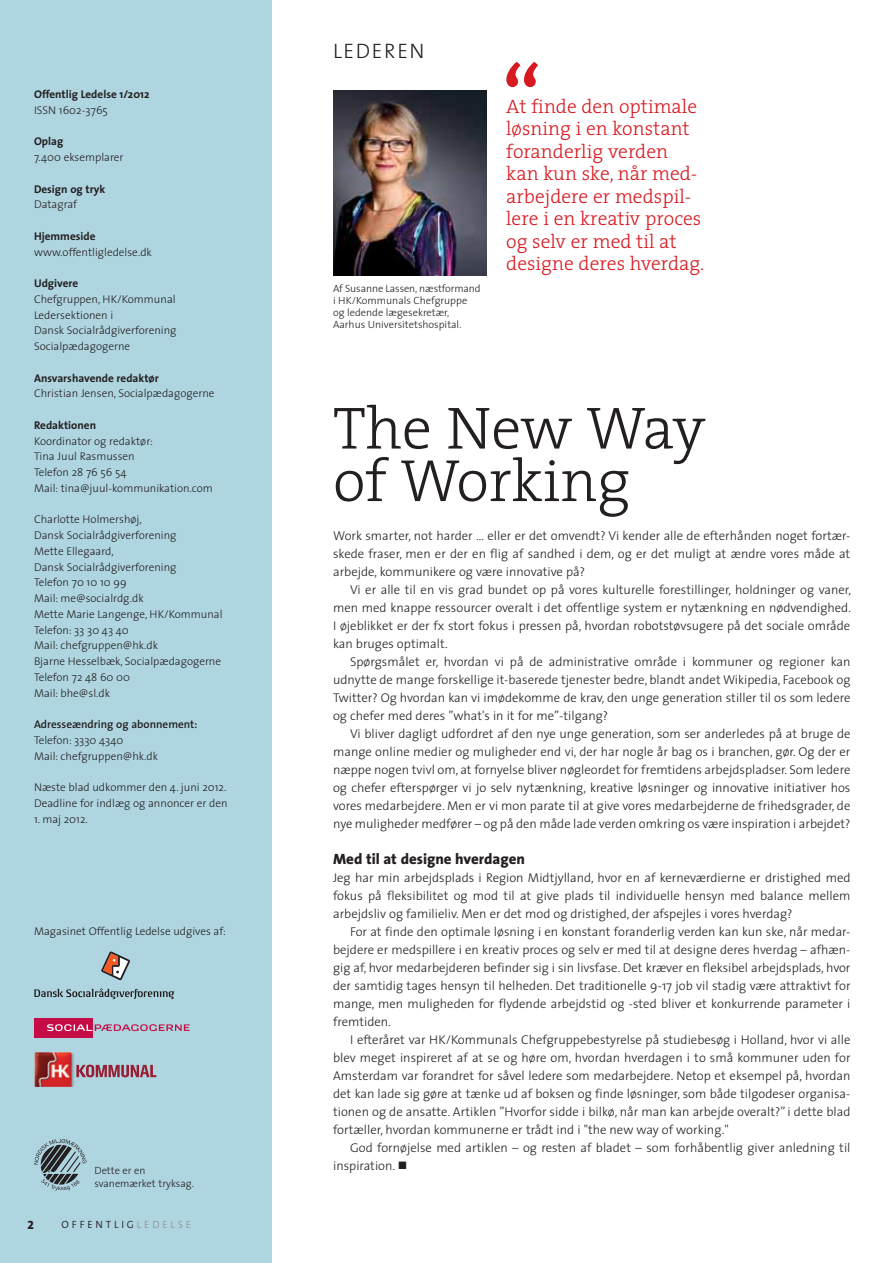
<style>
.page{position:relative;width:893px;height:1263px;background:#fff}
.page>*{position:absolute;margin:0;border:0;box-sizing:border-box;transform-origin:0 0}
.t1{font:300 60px/52.5px "The Serif";color:#231f20}
.t2{font:300 21px "The Sans";color:#231f20}
.t3{font:300 19.5px/22.5px "The Serif";color:#d71920}
.t4{font:800 15px "The Sans";color:#231f20}
.t5{font:300 12.75px/18px "The Sans";color:#231f20;text-align:justify}
.t6{font:12px "The Sans Extra Bold Expert";color:#231f20}
.t7{font:300 11.25px/15.8px "The Sans";color:#231f20}
.t8{font:700 11.25px "The Sans";color:#231f20}
.t9{font:600 11.25px "The Sans";color:#231f20}
.t10{font:300 10.5px/12px "The Sans";color:#231f20}
.t11{font:300 10.5px "The Sans";letter-spacing:.27em;color:#231f20}
.s1{color:#939598}
</style>
<div class="page">
<div style="left:0;top:0;width:271px;height:1263px;background:#afd5e0"></div>
<svg style="left:506px;top:62px;width:32px;height:25px"></svg>
<svg style="left:34px;top:1139px;width:53px;height:52px"></svg>
<img style="left:333px;top:90px;width:153px;height:186px">
<img style="left:34px;top:1053px;width:1px;height:34px">
<svg style="left:35px;top:1052px;width:121px;height:35px"></svg>
<div style="left:34px;top:1018px;width:58px;height:19px;background:#c60c46"></div>
<svg style="left:47px;top:1024px;width:143px;height:7px"></svg>
<svg style="left:101px;top:951px;width:29px;height:29px"></svg>
<svg style="left:34px;top:988px;width:140px;height:11px"></svg>
<p class="t8" style="left:34px;top:85px;width:117px">Offentlig Ledelse 1/2012</p>
<p class="t7" style="left:34px;top:102px;width:75px">ISSN 1602-3765</p>
<p class="t8" style="left:34px;top:132px;width:31px">Oplag</p>
<p class="t7" style="left:34px;top:149px;width:91px">7.400 eksemplarer</p>
<p class="t8" style="left:34px;top:179px;width:73px">Design og tryk</p>
<p class="t7" style="left:34px;top:196px;width:45px">Datagraf</p>
<p class="t8" style="left:34px;top:227px;width:63px">Hjemmeside</p>
<p class="t7" style="left:34px;top:244px;width:119px">www.offentligledelse.dk</p>
<p class="t8" style="left:34px;top:274px;width:46px">Udgivere</p>
<p class="t7" style="left:34px;top:291px;width:144px">Chefgruppen, HK/Kommunal<br>Ledersektionen i<br>Dansk Socialrådgiverforening<br>Socialpædagogerne</p>
<p class="t8" style="left:34px;top:368px;width:126px">Ansvarshavende redaktør</p>
<p class="t7" style="left:34px;top:385px;width:182px">Christian Jensen, Socialpædagogerne</p>
<p class="t8" style="left:34px;top:416px;width:64px">Redaktionen</p>
<p class="t7" style="left:34px;top:433px;width:180px">Koordinator og redaktør:<br>Tina Juul Rasmussen<br>Telefon 28 76 56 54<br>Mail: tina@juul-kommunikation.com</p>
<p class="t7" style="left:34px;top:511px;width:190px">Charlotte Holmershøj,<br>Dansk Socialrådgiverforening<br>Mette Ellegaard,<br>Dansk Socialrådgiverforening<br>Telefon 70 10 10 99<br>Mail: me@socialrdg.dk<br>Mette Marie Langenge, HK/Kommunal<br>Telefon: 33 30 43 40<br>Mail: chefgruppen@hk.dk<br>Bjarne Hesselbæk, Socialpædagogerne<br>Telefon 72 48 60 00<br>Mail: bhe@sl.dk</p>
<p class="t9" style="left:34px;top:715px;width:165px">Adresseændring og abonnement:</p>
<p class="t7" style="left:34px;top:732px;width:126px">Telefon: 3330 4340<br>Mail: chefgruppen@hk.dk</p>
<p class="t7" style="left:34px;top:779px;width:195px">Næste blad udkommer den 4. juni 2012.<br>Deadline for indlæg og annoncer er den</p>
<p class="t7" style="left:34px;top:811px;width:55px">1. maj 2012.</p>
<p class="t7" style="left:34px;top:922px;width:193px">Magasinet Offentlig Ledelse udgives af:</p>
<p class="t10" style="left:94px;top:1163px;width:101px;line-height:13.5px">Dette er en svanemærket tryksag.</p>
<p class="t6" style="left:27px;top:1215px;width:8px">2</p>
<p class="t11" style="left:62px;top:1216px;width:131px">OFFENTLIG<span class="s1">LEDELSE</span></p>
<h2 class="t2" style="left:333px;top:33px;width:25px">Lederen</h2>
<p class="t10" style="left:333px;top:282px;width:149px">Af Susanne Lassen, næstformand i HK/Kommunals Chefgruppe og ledende lægesekretær,<br>Aarhus Universitetshospital.</p>
<h3 class="t3" style="left:506px;top:94px;width:200px">At finde den optimale løsning i en konstant foranderlig verden kan kun ske, når med&shy;arbejdere er medspil&shy;lere i en kreativ proces og selv er med til at designe deres hverdag.</h3>
<h1 class="t1" style="left:333px;top:400px;width:374px">The New Way of Working</h1>
<p class="t5" style="left:333px;top:526px;width:519px">Work smarter, not harder … eller er det omvendt? Vi kender alle de efterhånden noget fortær&shy;skede fraser, men er der en flig af sandhed i dem, og er det muligt at ændre vores måde at arbejde, kommunikere og være innovative på?</p>
<p class="t5" style="left:333px;top:580px;width:520px;text-indent:17px">Vi er alle til en vis grad bundet op på vores kulturelle forestillinger, holdninger og vaner, men med knappe ressourcer overalt i det offentlige system er nytænkning en nødvendighed.<br>I øjeblikket er der fx stort fokus i pressen på, hvordan robotstøvsugere på det sociale område kan bruges optimalt.</p>
<p class="t5" style="left:333px;top:652px;width:519px;text-indent:17px">Spørgsmålet er, hvordan vi på de administrative område i kommuner og regioner kan udnytte de mange forskellige it-baserede tjenester bedre, blandt andet Wikipedia, Facebook og Twitter? Og hvordan kan vi imødekomme de krav, den unge generation stiller til os som ledere og chefer med deres ”what's in it for me”-tilgang?</p>
<p class="t5" style="left:333px;top:724px;width:519px;text-indent:17px">Vi bliver dagligt udfordret af den nye unge generation, som ser anderledes på at bruge de mange online medier og muligheder end vi, der har nogle år bag os i branchen, gør. Og der er næppe nogen tvivl om, at fornyelse bliver nøgleordet for fremtidens arbejdspladser. Som ledere og chefer efterspørger vi jo selv nytænkning, kreative løsninger og innovative initiativer hos vores medarbejdere. Men er vi mon parate til at give vores medarbejderne de frihedsgrader, de nye muligheder medfører – og på den måde lade verden omkring os være inspiration i arbejdet?</p>
<p class="t4" style="left:333px;top:846px;width:193px">Med til at designe hverdagen</p>
<p class="t5" style="left:333px;top:868px;width:519px">Jeg har min arbejdsplads i Region Midtjylland, hvor en af kerneværdierne er dristighed med fokus på fleksibilitet og mod til at give plads til individuelle hensyn med balance mellem arbejdsliv og familieliv. Men er det mod og dristighed, der afspejles i vores hverdag?</p>
<p class="t5" style="left:333px;top:922px;width:519px;text-indent:17px">For at finde den optimale løsning i en konstant foranderlig verden kan kun ske, når medar&shy;bejdere er medspillere i en kreativ proces og selv er med til at designe deres hverdag – afhæn&shy;gig af, hvor medarbejderen befinder sig i sin livsfase. Det kræver en fleksibel arbejdsplads, hvor der samtidig tages hensyn til helheden. Det traditionelle 9-17 job vil stadig være attraktivt for mange, men muligheden for flydende arbejdstid og -sted bliver et konkurrende parameter i fremtiden.</p>
<p class="t5" style="left:333px;top:1030px;width:519px;text-indent:17px">I efteråret var HK/Kommunals Chefgruppebestyrelse på studiebesøg i Holland, hvor vi alle blev meget inspireret af at se og høre om, hvordan hverdagen i to små kommuner uden for Amsterdam var forandret for såvel ledere som medarbejdere. Netop et eksempel på, hvordan det kan lade sig gøre at tænke ud af boksen og finde løsninger, som både tilgodeser organisa&shy;tionen og de ansatte. Artiklen ”Hvorfor sidde i bilkø, når man kan arbejde overalt?” i dette blad fortæller, hvordan kommunerne er trådt ind i "the new way of working."</p>
<p class="t5" style="left:333px;top:1138px;width:519px;text-indent:17px">God fornøjelse med artiklen – og resten af bladet – som forhåbentlig giver anledning til inspiration. ■</p>
</div>
